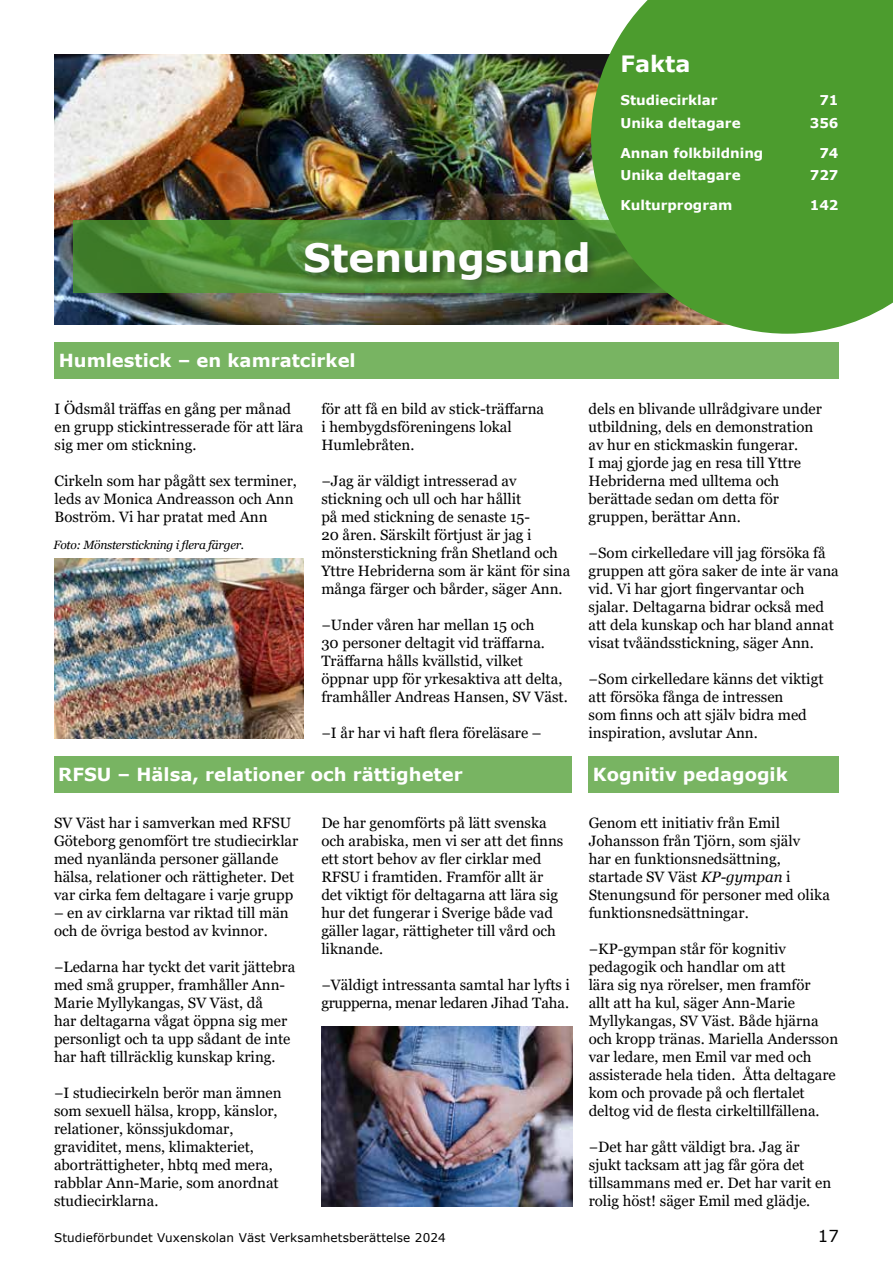
<style>
.page{position:relative;width:893px;height:1263px;background:#fff}
.page>*{position:absolute;margin:0;border:0;box-sizing:border-box;transform-origin:0 0}
.t1{font:700 39px "Verdana";color:#fefefe}
.t2{font:700 22.5px "Verdana";color:#fff}
.t3{font:700 18px "Verdana";color:#fff}
.t4{font:16.5px "Verdana";color:#000}
.t5{font:15px/18px "Georgia";color:#000}
.t6{font:700 13.5px/22.5px "Verdana";color:#fff}
.t7{font:12px "Verdana";letter-spacing:.01em;color:#000}
.t8{font:italic 12px "Georgia";letter-spacing:-.025em;color:#000}
.s1{font-style:italic}
</style>
<div class="page">
<img style="left:54px;top:54px;width:537px;height:270px">
<svg style="left:591px;top:0;width:302px;height:334px;background:#569d3a"></svg>
<div style="left:55px;top:342px;width:784px;height:36px;background:#78b462"></div>
<div style="left:54px;top:756px;width:518px;height:36px;background:#78b462"></div>
<svg style="left:73px;top:221px;width:748px;height:72px;background:#4c9032"></svg>
<div style="left:300px;top:240px;width:299px;height:53px;background:#2f4827;opacity:.75"></div>
<div style="left:589px;top:756px;width:250px;height:36px;background:#78b462"></div>
<img style="left:54px;top:558px;width:249px;height:180px">
<img style="left:321px;top:1026px;width:251px;height:180px">
<h1 class="t1" style="left:303px;top:230px;width:289px">Stenungsund</h1>
<h2 class="t2" style="left:620px;top:48px;width:72px">Fakta</h2>
<p class="t6" style="left:620px;top:89px;width:122px">Studiecirklar<br>Unika deltagare</p>
<p class="t6" style="left:620px;top:141px;width:144px">Annan folkbildning<br>Unika deltagare</p>
<p class="t6" style="left:620px;top:194px;width:113px">Kulturprogram</p>
<p class="t6" style="left:810px;top:89px;width:30px;text-align:right">71<br>356</p>
<p class="t6" style="left:810px;top:141px;width:30px;text-align:right">74<br>727</p>
<p class="t6" style="left:810px;top:194px;width:30px">142</p>
<p class="t3" style="left:59px;top:348px;width:298px">Humlestick – en kamratcirkel</p>
<p class="t5" style="left:55px;top:400px;width:250px">I Ödsmål träffas en gång per månad en grupp stickintresserade för att lära sig mer om stickning.</p>
<p class="t5" style="left:55px;top:472px;width:244px">Cirkeln som har pågått sex terminer, leds av Monica Andreasson och Ann<br>Boström. Vi har pratat med Ann</p>
<p class="t5" style="left:321px;top:400px;width:224px">för att få en bild av stick-träffarna i hembygdsföreningens lokal<br>Humlebråten.</p>
<p class="t5" style="left:321px;top:472px;width:251px">−Jag är väldigt intresserad av stickning och ull och har hållit<br>på med stickning de senaste 15-<br>20 åren. Särskilt förtjust är jag i mönsterstickning från Shetland och Yttre Hebriderna som är känt för sina många färger och bårder, säger Ann.</p>
<p class="t5" style="left:321px;top:616px;width:248px">−Under våren har mellan 15 och<br>30 personer deltagit vid träffarna.<br>Träffarna hålls kvällstid, vilket öppnar upp för yrkesaktiva att delta, framhåller Andreas Hansen, SV Väst.</p>
<p class="t5" style="left:321px;top:724px;width:222px">−I år har vi haft flera föreläsare –</p>
<p class="t3" style="left:58px;top:762px;width:406px">RFSU – Hälsa, relationer och rättigheter</p>
<p class="t8" style="left:54px;top:537px;width:192px">Foto: Mönsterstickning i flera färger.</p>
<p class="t5" style="left:588px;top:400px;width:235px">dels en blivande ullrådgivare under utbildning, dels en demonstration av hur en stickmaskin fungerar.<br>I maj gjorde jag en resa till Yttre<br>Hebriderna med ulltema och berättade sedan om detta för gruppen, berättar Ann.</p>
<p class="t5" style="left:588px;top:544px;width:252px">−Som cirkelledare vill jag försöka få gruppen att göra saker de inte är vana vid. Vi har gjort fingervantar och sjalar. Deltagarna bidrar också med att dela kunskap och har bland annat visat tvåändsstickning, säger Ann.</p>
<p class="t5" style="left:588px;top:670px;width:236px">−Som cirkelledare känns det viktigt att försöka fånga de intressen<br>som finns och att själv bidra med inspiration, avslutar Ann.</p>
<p class="t3" style="left:593px;top:762px;width:196px">Kognitiv pedagogik</p>
<p class="t5" style="left:589px;top:814px;width:243px">Genom ett initiativ från Emil<br>Johansson från Tjörn, som själv<br>har en funktionsnedsättning, startade SV Väst <span class="s1">KP-gympan</span> i<br>Stenungsund för personer med olika funktionsnedsättningar.</p>
<p class="t5" style="left:589px;top:940px;width:251px">−KP-gympan står för kognitiv pedagogik och handlar om att<br>lära sig nya rörelser, men framför<br>allt att ha kul, säger Ann-Marie Myllykangas, SV Väst. Både hjärna och kropp tränas. Mariella Andersson var ledare, men Emil var med och assisterade hela tiden. Åtta deltagare kom och provade på och flertalet deltog vid de flesta cirkeltillfällena.</p>
<p class="t5" style="left:589px;top:1138px;width:244px">−Det har gått väldigt bra. Jag är sjukt tacksam att jag får göra det tillsammans med er. Det har varit en rolig höst! säger Emil med glädje.</p>
<p class="t5" style="left:321px;top:814px;width:244px">De har genomförts på lätt svenska och arabiska, men vi ser att det finns ett stort behov av fler cirklar med<br>RFSU i framtiden. Framför allt är det viktigt för deltagarna att lära sig hur det fungerar i Sverige både vad gäller lagar, rättigheter till vård och liknande.</p>
<p class="t5" style="left:321px;top:976px;width:250px">−Väldigt intressanta samtal har lyfts i grupperna, menar ledaren Jihad Taha.</p>
<p class="t5" style="left:54px;top:814px;width:246px">SV Väst har i samverkan med RFSU Göteborg genomfört tre studiecirklar med nyanlända personer gällande hälsa, relationer och rättigheter. Det var cirka fem deltagare i varje grupp</p>
<p class="t5" style="left:54px;top:904px;width:236px">– en av cirklarna var riktad till män och de övriga bestod av kvinnor.</p>
<p class="t5" style="left:54px;top:958px;width:243px">−Ledarna har tyckt det varit jättebra med små grupper, framhåller Ann-Marie Myllykangas, SV Väst, då<br>har deltagarna vågat öppna sig mer personligt och ta upp sådant de inte har haft tillräcklig kunskap kring.</p>
<p class="t5" style="left:54px;top:1084px;width:229px">−I studiecirkeln berör man ämnen som sexuell hälsa, kropp, känslor, relationer, könssjukdomar, graviditet, mens, klimakteriet, aborträttigheter, hbtq med mera, rabblar Ann‑Marie, som anordnat studiecirklarna.</p>
<p class="t7" style="left:54px;top:1229px;width:393px">Studieförbundet Vuxenskolan Väst Verksamhetsberättelse 2024</p>
<p class="t4" style="left:818px;top:1225px;width:23px">17</p>
</div>
